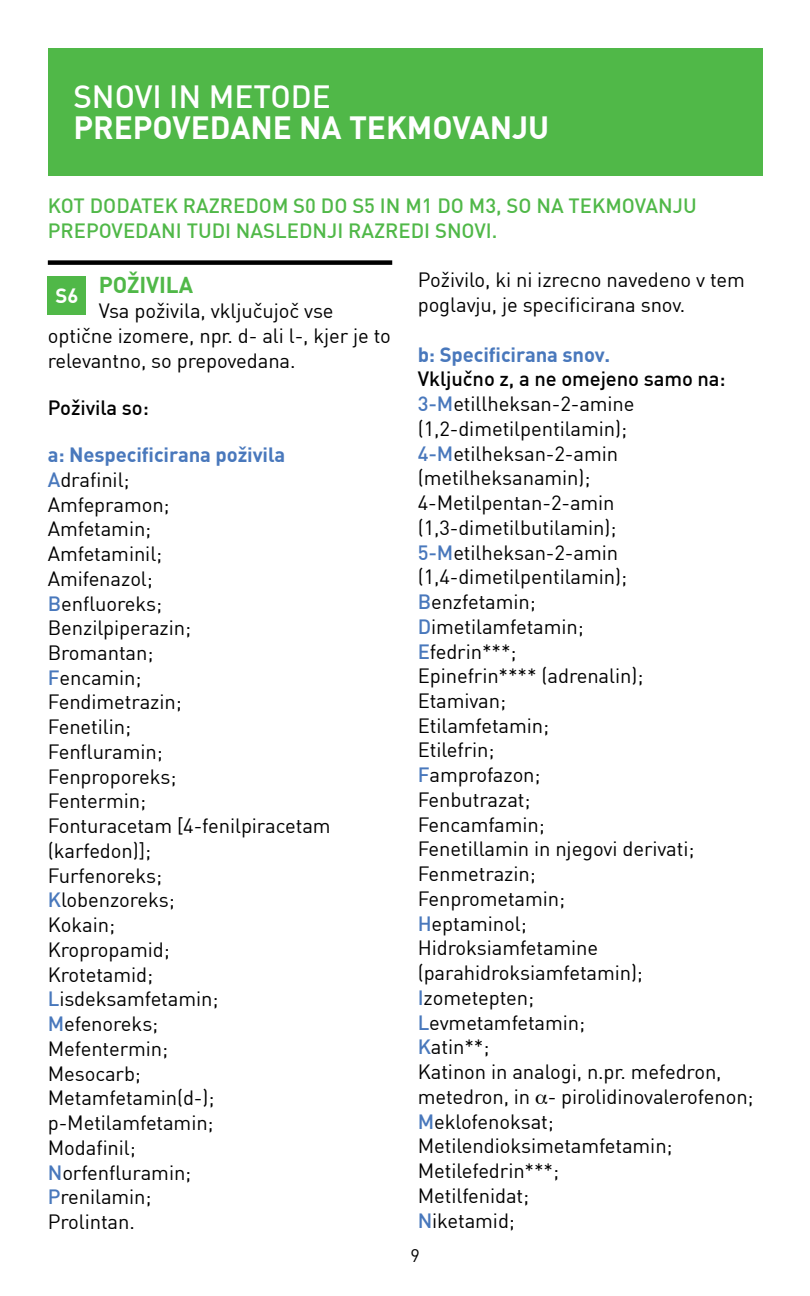
<style>
.page{position:relative;width:810px;height:1296px;background:#fff}
.page>*{position:absolute;margin:0;border:0;box-sizing:border-box;transform-origin:0 0}
.t1{font:700 31.5px "DINOT";color:#fff}
.t2{font:500 31.5px "DINOT";color:#fff}
.t3{font:700 22.5px "DINOT";letter-spacing:-.005em;color:#50b848}
.t4{font:20.25px/24.8px "DINOT";letter-spacing:-.005em;color:#000}
.t5{font:500 20.25px/24.8px "DINOT";color:#50b848}
.t6{font:700 20.25px "DINOT";letter-spacing:-.005em;color:#4978bc}
.t7{font:500 20.25px "DINOT";letter-spacing:-.005em;color:#000}
.t8{font:700 20.25px "DINOT";color:#fff}
.t9{font:18px "DINOT";color:#000}
.s1{font-weight:700;color:#4978bc}
.s2{font-weight:500;color:#4978bc}
.s3{font-weight:500}
</style>
<div class="page">
<div style="left:48px;top:48px;width:714px;height:127px;background:#50b848"></div>
<div style="left:48px;top:276px;width:38px;height:38px;background:#50b848"></div>
<div style="left:48px;top:260px;width:344px;height:5px;background:#000"></div>
<h1 class="t2" style="left:73px;top:76px;width:259px">SNOVI IN METODE</h1>
<h1 class="t1" style="left:73px;top:107px;width:477px">PREPOVEDANE NA TEKMOVANJU</h1>
<p class="t5" style="left:48px;top:193px;width:650px">KOT DODATEK RAZREDOM S0 DO S5 IN M1 DO M3, SO NA TEKMOVANJU<br>PREPOVEDANI TUDI NASLEDNJI RAZREDI SNOVI.</p>
<p class="t3" style="left:99px;top:270px;width:96px">POŽIVILA</p>
<p class="t4" style="left:48px;top:298px;width:345px;text-indent:51px">Vsa poživila, vklju∙ujo∙ vse opti∙ne izomere, npr. d- ali l-, kjer je to relevantno, so prepovedana.</p>
<p class="t7" style="left:48px;top:395px;width:103px">Poživila so:</p>
<p class="t4" style="left:48px;top:442px;width:284px"><span class="s1">a: Nespecificirana poživila<br></span><span class="s2">A</span>drafinil;<br>Amfepramon;<br>Amfetamin;<br>Amfetaminil;<br>Amifenazol;<br><span class="s2">B</span>enfluoreks;<br>Benzilpiperazin;<br>Bromantan;<br><span class="s2">F</span>encamin;<br>Fendimetrazin;<br>Fenetilin;<br>Fenfluramin;<br>Fenproporeks;<br>Fentermin;<br>Fonturacetam [4-fenilpiracetam (karfedon)];<br>Furfenoreks;<br><span class="s2">K</span>lobenzoreks;<br>Kokain;<br>Kropropamid;<br>Krotetamid;<br><span class="s2">L</span>isdeksamfetamin;<br><span class="s2">M</span>efenoreks;<br>Mefentermin;<br>Mesocarb;<br>Metamfetamin(d-); p-Metilamfetamin;<br>Modafinil;<br><span class="s2">N</span>orfenfluramin;<br><span class="s2">P</span>renilamin;<br>Prolintan.</p>
<p class="t4" style="left:418px;top:267px;width:329px">Poživilo, ki ni izrecno navedeno v tem poglavju, je specificirana snov.</p>
<p class="t6" style="left:418px;top:341px;width:194px">b: Specificirana snov.</p>
<p class="t4" style="left:418px;top:366px;width:337px"><span class="s3">Vklju∙no z, a ne omejeno samo na:<br></span><span class="s2">3-M</span>etillheksan-2-amine (1,2-dimetilpentilamin);<br><span class="s2">4-M</span>etilheksan-2-amin (metilheksanamin);<br>4-Metilpentan-2-amin (1,3-dimetilbutilamin);<br><span class="s2">5-M</span>etilheksan-2-amin (1,4-dimetilpentilamin);<br><span class="s2">B</span>enzfetamin;<br><span class="s2">D</span>imetilamfetamin;<br><span class="s2">E</span>fedrin***;<br>Epinefrin**** (adrenalin);<br>Etamivan;<br>Etilamfetamin;<br>Etilefrin;<br><span class="s2">F</span>amprofazon;<br>Fenbutrazat;<br>Fencamfamin;<br>Fenetillamin in njegovi derivati;<br>Fenmetrazin;<br>Fenprometamin;<br><span class="s2">H</span>eptaminol;<br>Hidroksiamfetamine (parahidroksiamfetamin);<br><span class="s2">I</span>zometepten;<br><span class="s2">L</span>evmetamfetamin;<br><span class="s2">K</span>atin**;<br>Katinon in analogi, n.pr. mefedron, metedron, in - pirolidinovalerofenon;<br><span class="s2">M</span>eklofenoksat;<br>Metilendioksimetamfetamin;<br>Metilefedrin***;<br>Metilfenidat;<br><span class="s2">N</span>iketamid;</p>
<p class="t8" style="left:56px;top:282px;width:24px">S6</p>
<p class="t9" style="left:410px;top:1244px;width:11px">9</p>
</div>
